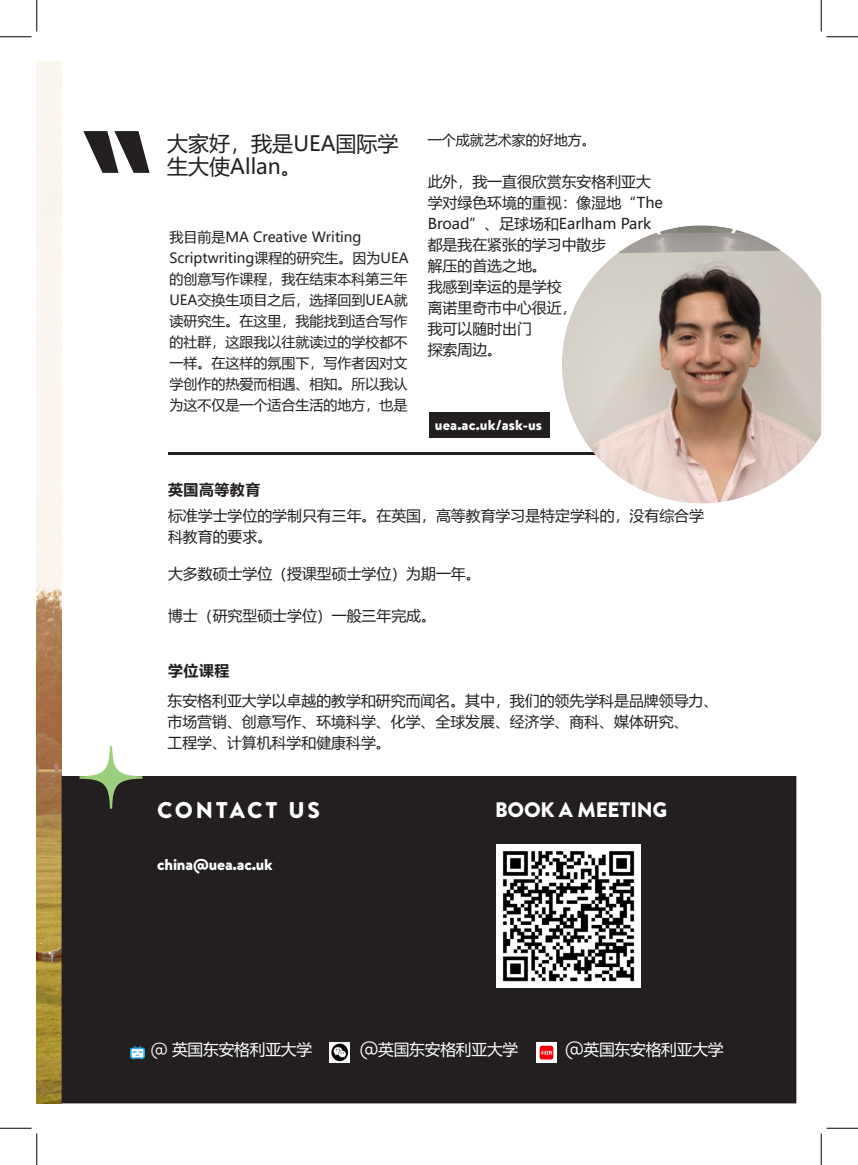
<style>
.page{position:relative;width:858px;height:1165px;background:#fff}
.page>*{position:absolute;margin:0;border:0;box-sizing:border-box;transform-origin:0 0}
.t1{font:700 145.25px "Tahoma";color:#231f20}
.t2{font:900 22.75px "Brandon Text";letter-spacing:.12em;color:#fff}
.t3{font:21px/22.8px "Microsoft Ya Hei";color:#231f20}
.t4{font:900 21px "Brandon Text";letter-spacing:-.015em;color:#fff}
.t5{font:15.75px "Microsoft Ya Hei";letter-spacing:-.015em;color:#fff}
.t6{font:900 15.75px "Brandon Text";letter-spacing:-.015em;color:#fff}
.t7{font:14.88px/21px "Microsoft Ya Hei";color:#231f20}
.t8{font:700 14.88px "Microsoft Ya Hei";letter-spacing:.04em;color:#231f20}
.t9{font:900 14.35px "Brandon Text";letter-spacing:.01em;color:#fff}
.t10{font:14px/21px "Microsoft Ya Hei";color:#231f20;text-align:justify}
.s1{font-family:"Brandon Text";font-size:17.5px}
.s2{font-family:"Brandon Text";font-size:19.25px}
</style>
<div class="page">
<img style="left:37px;top:62px;width:25px;height:1041px">
<div style="left:62px;top:777px;width:733px;height:325px;background:#231f20"></div>
<div style="left:62px;top:776px;width:734px;height:327px;border:2px solid #231f20"></div>
<hr style="left:168px;top:452px;width:628px;height:2px;background:#231f20">
<img style="left:561px;top:225px;width:260px;height:279px">
<svg style="left:79px;top:746px;width:63px;height:63px"></svg>
<div style="left:429px;top:412px;width:121px;height:26px;background:#231f20"></div>
<img style="left:130px;top:1045px;width:15px;height:15px">
<img style="left:330px;top:1043px;width:19px;height:19px">
<img style="left:536px;top:1043px;width:20px;height:19px">
<img style="left:496px;top:844px;width:144px;height:144px">
<hr style="left:0;top:36px;width:32px;height:1px;background:#000">
<hr style="left:826px;top:36px;width:31px;height:1px;background:#000">
<hr style="left:0;top:1128px;width:32px;height:1px;background:#000">
<hr style="left:826px;top:1128px;width:31px;height:1px;background:#000">
<hr style="left:36px;top:0;width:1px;height:32px;background:#000">
<hr style="left:36px;top:1133px;width:1px;height:32px;background:#000">
<hr style="left:820px;top:0;width:1px;height:32px;background:#000">
<hr style="left:820px;top:1133px;width:1px;height:32px;background:#000">
<h1 class="t1" style="left:85px;top:87px;width:73px">“</h1>
<p class="t3" style="left:167px;top:131px;width:233px">大家好，我是UEA国际学生大使Allan。</p>
<p class="t10" style="left:169px;top:226px;width:194px">我目前是MA Creative Writing</p>
<p class="t10" style="left:169px;top:247px;width:241px">Scriptwriting课程的研究生。因为UEA的创意写作课程，我在结束本科第三年UEA交换生项目之后，选择回到UEA就读研究生。在这里，我能找到适合写作的社群，这跟我以往就读过的学校都不一样。在这样的氛围下，写作者因对文学创作的热爱而相遇、相知。所以我认为这不仅是一个适合生活的地方，也是</p>
<p class="t10" style="left:427px;top:129px;width:169px">一个成就艺术家的好地方。</p>
<p class="t7" style="left:427px;top:171px;width:237px">此外，我一直很欣赏东安格利亚大学对绿色环境的重视：像湿地“The<br>Broad”、足球场和Earlham Park</p>
<p class="t7" style="left:427px;top:234px;width:180px">都是我在紧张的学习中散步</p>
<p class="t7" style="left:427px;top:255px;width:120px">解压的首选之地。</p>
<p class="t7" style="left:427px;top:276px;width:135px">我感到幸运的是学校</p>
<p class="t7" style="left:427px;top:297px;width:150px">离诺里奇市中心很近，</p>
<p class="t7" style="left:427px;top:318px;width:106px">我可以随时出门</p>
<p class="t7" style="left:427px;top:339px;width:76px">探索周边。</p>
<p class="t9" style="left:434px;top:415px;width:109px">uea.ac.uk/ask-us</p>
<p class="t8" style="left:168px;top:479px;width:94px">英国高等教育</p>
<p class="t7" style="left:168px;top:505px;width:537px">标准学士学位的学制只有三年。在英国，高等教育学习是特定学科的，没有综合学科教育的要求。</p>
<p class="t7" style="left:168px;top:563px;width:314px">大多数硕士学位（授课型硕士学位）为期一年。</p>
<p class="t7" style="left:168px;top:605px;width:269px">博士（研究型硕士学位）一般三年完成。</p>
<p class="t8" style="left:168px;top:660px;width:63px">学位课程</p>
<p class="t7" style="left:167px;top:689px;width:552px">东安格利亚大学以卓越的教学和研究而闻名。其中，我们的领先学科是品牌领导力、市场营销、创意写作、环境科学、化学、全球发展、经济学、商科、媒体研究、</p>
<p class="t7" style="left:167px;top:731px;width:225px">工程学、计算机科学和健康科学。</p>
<p class="t2" style="left:157px;top:794px;width:164px">CONTACT US</p>
<p class="t6" style="left:157px;top:853px;width:117px">china@uea.ac.uk</p>
<p class="t4" style="left:495px;top:795px;width:174px">BOOK A MEETING</p>
<p class="t5" style="left:150px;top:1039px;width:163px"><span class="s1">@</span> 英国东安格利亚大学</p>
<p class="t5" style="left:359px;top:1039px;width:160px"><span class="s2">@</span>英国东安格利亚大学</p>
<p class="t5" style="left:564px;top:1039px;width:160px"><span class="s2">@</span>英国东安格利亚大学</p>
</div>
